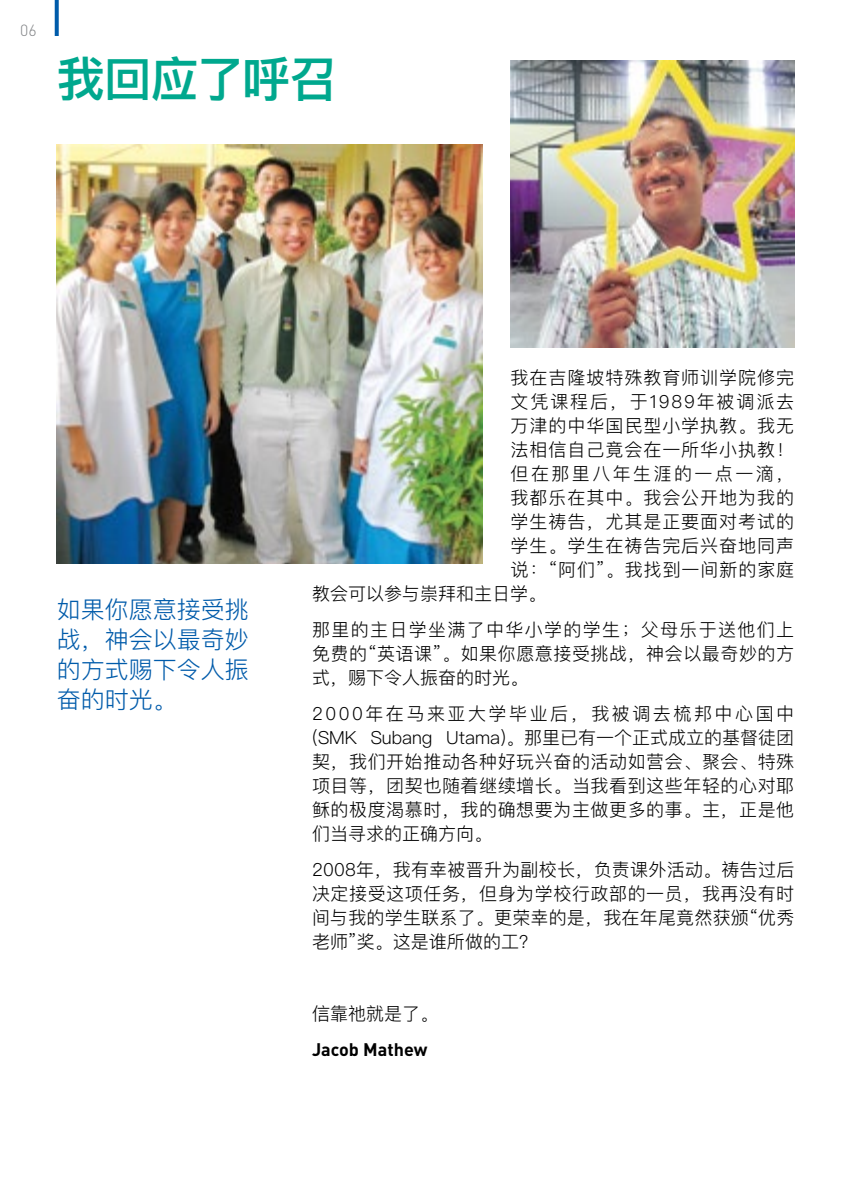
<style>
.page{position:relative;width:851px;height:1188px;background:#fff}
.page>*{position:absolute;margin:0;border:0;box-sizing:border-box;transform-origin:0 0}
.t1{font:600 48px "Ping Fang SC";letter-spacing:-.025em;color:#00a88e}
.t2{font:300 24px/30px "Ping Fang SC";color:#005baa;text-align:justify}
.t3{font:300 18px/24px "Ping Fang SC";letter-spacing:.03em;color:#000;text-align:justify}
.t4{font:300 18px "Ping Fang SC";letter-spacing:.055em;color:#000}
.t5{font:300 18px "Ping Fang SC";letter-spacing:.105em;color:#000}
.t6{font:300 18px "Ping Fang SC";letter-spacing:.05em;color:#000}
.t7{font:300 18px "Ping Fang SC";letter-spacing:.135em;color:#000}
.t8{font:300 18px "Ping Fang SC";color:#000}
.t9{font:700 18px "DIN";color:#000}
.t10{font:300 16px "DIN";color:#808285}
</style>
<div class="page">
<img style="left:57px;top:144px;width:425px;height:420px">
<img style="left:510px;top:60px;width:284px;height:288px">
<svg style="left:55px;top:0;width:4px;height:36px"></svg>
<p class="t10" style="left:20px;top:20px;width:18px">06</p>
<h1 class="t1" style="left:57px;top:49px;width:282px">我回应了呼召</h1>
<h2 class="t2" style="left:57px;top:594px;width:193px">如果你愿意接受挑战，神会以最奇妙的方式赐下令人振奋的时光。</h2>
<p class="t4" style="left:510px;top:367px;width:285px">我在吉隆坡特殊教育师训学院修完</p>
<p class="t5" style="left:510px;top:390px;width:285px">文凭课程后，于1989年被调派去</p>
<p class="t4" style="left:510px;top:414px;width:285px">万津的中华国民型小学执教。我无</p>
<p class="t4" style="left:510px;top:438px;width:285px">法相信自己竟会在一所华小执教！</p>
<p class="t7" style="left:510px;top:462px;width:285px">但在那里八年生涯的一点一滴，</p>
<p class="t4" style="left:510px;top:486px;width:285px">我都乐在其中。我会公开地为我的</p>
<p class="t4" style="left:510px;top:510px;width:285px">学生祷告，尤其是正要面对考试的</p>
<p class="t4" style="left:510px;top:534px;width:285px">学生。学生在祷告完后兴奋地同声</p>
<p class="t6" style="left:510px;top:558px;width:285px">说：“阿们”。我找到一间新的家庭</p>
<p class="t8" style="left:312px;top:582px;width:235px">教会可以参与崇拜和主日学。</p>
<p class="t3" style="left:312px;top:617px;width:483px">那里的主日学坐满了中华小学的学生；父母乐于送他们上免费的“英语课”。如果你愿意接受挑战，神会以最奇妙的方式，赐下令人振奋的时光。</p>
<p class="t3" style="left:312px;top:701px;width:483px">2000年在马来亚大学毕业后，我被调去梳邦中心国中(SMK Subang Utama)。那里已有一个正式成立的基督徒团契，我们开始推动各种好玩兴奋的活动如营会、聚会、特殊项目等，团契也随着继续增长。当我看到这些年轻的心对耶稣的极度渴慕时，我的确想要为主做更多的事。主，正是他们当寻求的正确方向。</p>
<p class="t3" style="left:312px;top:857px;width:484px">2008年，我有幸被晋升为副校长，负责课外活动。祷告过后决定接受这项任务，但身为学校行政部的一员，我再没有时间与我的学生联系了。更荣幸的是，我在年尾竟然获颁“优秀老师”奖。这是谁所做的工？</p>
<p class="t3" style="left:312px;top:1001px;width:127px">信靠祂就是了。</p>
<p class="t9" style="left:312px;top:1038px;width:117px">Jacob Mathew</p>
</div>
